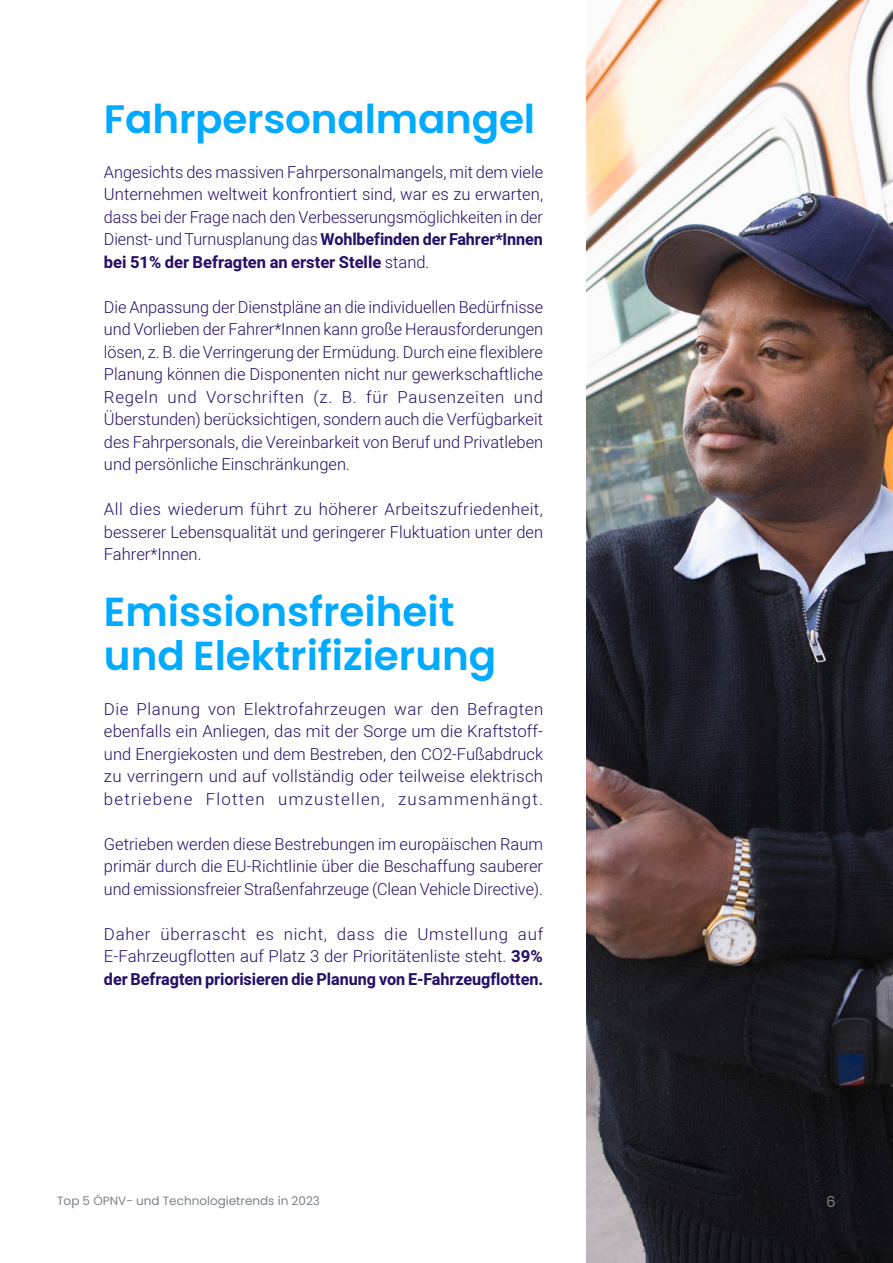
<style>
.page{position:relative;width:893px;height:1263px;background:#fff}
.page>*{position:absolute;margin:0;border:0;box-sizing:border-box;transform-origin:0 0}
.t1{font:600 40.5px/43.5px "Poppins";color:#0af}
.t2{font:600 39.75px "Poppins";letter-spacing:-.005em;color:#0af}
.t3{font:300 16.5px/22.5px "Heebo";color:#271066;text-align:justify}
.t4{font:15px "Poppins";color:#7c8287}
.t5{font:12px "Poppins";color:#7c8287}
.s1{font-weight:700}
</style>
<div class="page">
<img style="left:587px;top:0;width:306px;height:1263px">
<h2 class="t2" style="left:104px;top:101px;width:433px">Fahrpersonalmangel</h2>
<p class="t3" style="left:104px;top:160px;width:441px">Angesichts des massiven Fahrpersonalmangels, mit dem viele Unternehmen weltweit konfrontiert sind, war es zu erwarten, dass bei der Frage nach den Verbesserungsmöglichkeiten in der Dienst- und Turnusplanung das <span class="s1">Wohlbefinden der Fahrer*Innen bei 51% der Befragten an erster Stelle</span> stand.</p>
<p class="t3" style="left:104px;top:295px;width:441px">Die Anpassung der Dienstpläne an die individuellen Bedürfnisse und Vorlieben der Fahrer*Innen kann große Herausforderungen lösen, z. B. die Verringerung der Ermüdung. Durch eine flexiblere Planung können die Disponenten nicht nur gewerkschaftliche Regeln und Vorschriften (z. B. für Pausenzeiten und Überstunden) berücksichtigen, sondern auch die Verfügbarkeit des Fahrpersonals, die Vereinbarkeit von Beruf und Privatleben und persönliche Einschränkungen.</p>
<p class="t3" style="left:104px;top:497px;width:441px">All dies wiederum führt zu höherer Arbeitszufriedenheit, besserer Lebensqualität und geringerer Fluktuation unter den Fahrer*Innen.</p>
<h1 class="t1" style="left:104px;top:594px;width:394px">Emissionsfreiheit und Elektrifizierung</h1>
<p class="t3" style="left:104px;top:697px;width:441px">Die Planung von Elektrofahrzeugen war den Befragten ebenfalls ein Anliegen, das mit der Sorge um die Kraftstoff&shy;und Energiekosten und dem Bestreben, den CO2-Fußabdruck zu verringern und auf vollständig oder teilweise elektrisch betriebene Flotten umzustellen, zusammenhängt.</p>
<p class="t3" style="left:104px;top:832px;width:441px">Getrieben werden diese Bestrebungen im europäischen Raum primär durch die EU-Richtlinie über die Beschaffung sauberer und emissionsfreier Straßenfahrzeuge (Clean Vehicle Directive).</p>
<p class="t3" style="left:104px;top:922px;width:441px">Daher überrascht es nicht, dass die Umstellung auf E-Fahrzeugflotten auf Platz 3 der Prioritätenliste steht. <span class="s1">39% der Befragten priorisieren die Planung von E-Fahrzeugflotten.</span></p>
<p class="t5" style="left:57px;top:1193px;width:264px">Top 5 ÖPNV- und Technologietrends in 2023</p>
<p class="t4" style="left:826px;top:1193px;width:11px">6</p>
</div>
